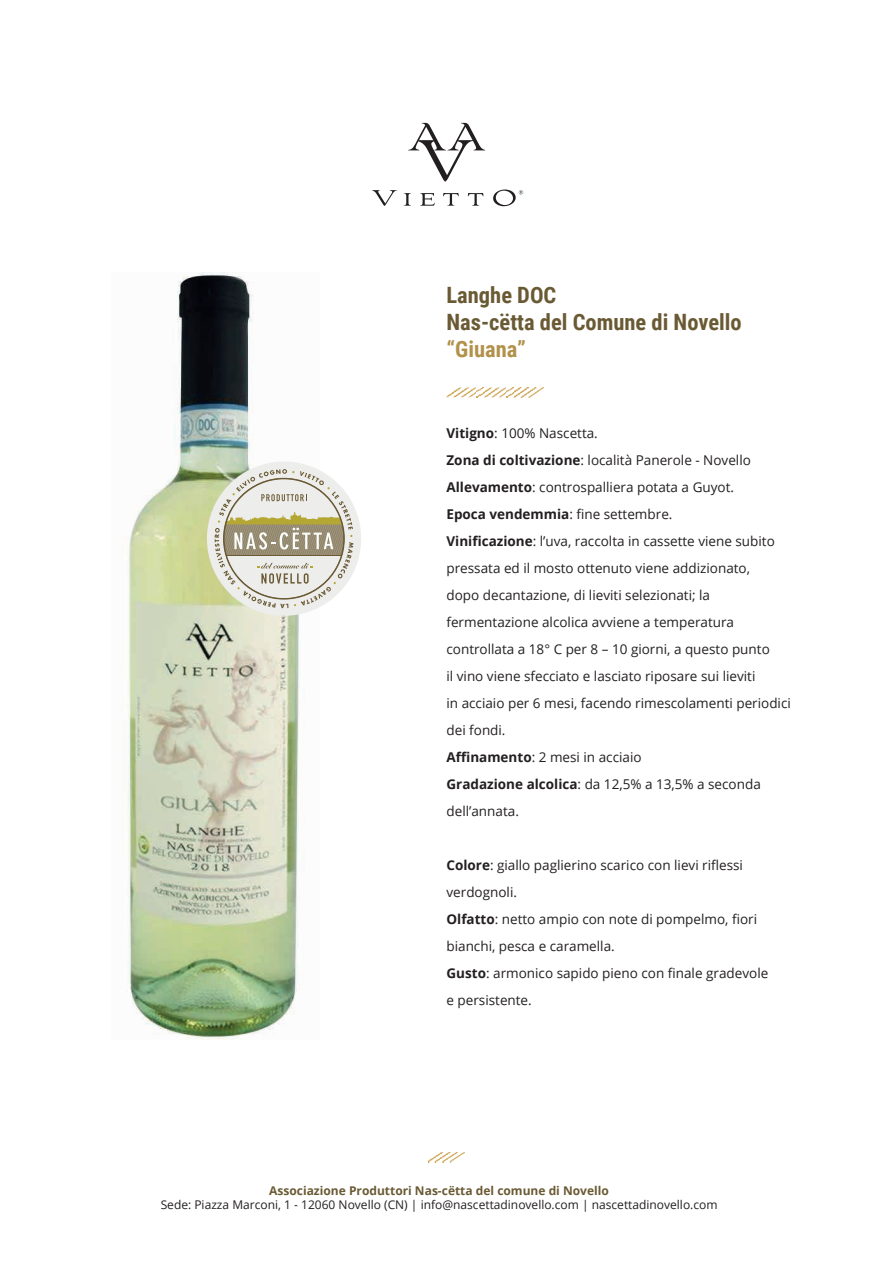
<style>
.page{position:relative;width:893px;height:1263px;background:#fff}
.page>*{position:absolute;margin:0;border:0;box-sizing:border-box;transform-origin:0 0}
.t1{font:700 22.5px/27px "Roboto Condensed";color:#6a5a34}
.t2{font:700 22.5px "Roboto Condensed";color:#b2914b}
.t3{font:13.5px/27px "Open Sans";color:#231f20}
.t4{font:12px "Open Sans";color:#231f20}
.t5{font:700 12px "Open Sans";color:#6a5a34}
.s1{font-weight:700}
</style>
<div class="page">
<img style="left:428px;top:1152px;width:37px;height:10px">
<img style="left:122px;top:272px;width:178px;height:768px">
<div style="left:207px;top:461px;width:154px;height:155px;background:#ededec;border-radius:50%"></div>
<svg style="left:215px;top:469px;width:138px;height:139px"></svg>
<svg style="left:408px;top:123px;width:77px;height:58px"></svg>
<svg style="left:372px;top:190px;width:151px;height:16px"></svg>
<img style="left:446px;top:387px;width:97px;height:10px">
<svg style="left:477px;top:387px;width:6px;height:10px"></svg>
<svg style="left:507px;top:387px;width:7px;height:10px"></svg>
<h1 class="t1" style="left:446px;top:281px;width:297px">Langhe DOC<br>Nas-cëtta del Comune di Novello</h1>
<h1 class="t2" style="left:446px;top:333px;width:81px">“Giuana”</h1>
<p class="t3" style="left:446px;top:419px;width:346px"><span class="s1">Vitigno</span>: 100% Nascetta.<br><span class="s1">Zona di coltivazione</span>: località Panerole - Novello <span class="s1">Allevamento</span>: controspalliera potata a Guyot.<br><span class="s1">Epoca vendemmia</span>: fine settembre.<br><span class="s1">Vinificazione</span>: l’uva, raccolta in cassette viene subito pressata ed il mosto ottenuto viene addizionato,<br>dopo decantazione, di lieviti selezionati; la fermentazione alcolica avviene a temperatura controllata a 18° C per 8 – 10 giorni, a questo punto<br>il vino viene sfecciato e lasciato riposare sui lieviti<br>in acciaio per 6 mesi, facendo rimescolamenti periodici dei fondi.<br><span class="s1">Affinamento</span>: 2 mesi in acciaio<br><span class="s1">Gradazione alcolica</span>: da 12,5% a 13,5% a seconda dell’annata.</p>
<p class="t3" style="left:446px;top:851px;width:323px"><span class="s1">Colore</span>: giallo paglierino scarico con lievi riflessi verdognoli.<br><span class="s1">Olfatto</span>: netto ampio con note di pompelmo, fiori bianchi, pesca e caramella.<br><span class="s1">Gusto</span>: armonico sapido pieno con finale gradevole e persistente.</p>
<p class="t5" style="left:269px;top:1182px;width:341px">Associazione Produttori Nas-cëtta del comune di Novello</p>
<p class="t4" style="left:161px;top:1196px;width:558px">Sede: Piazza Marconi, 1 - 12060 Novello (CN) | info@nascettadinovello.com | nascettadinovello.com</p>
</div>
